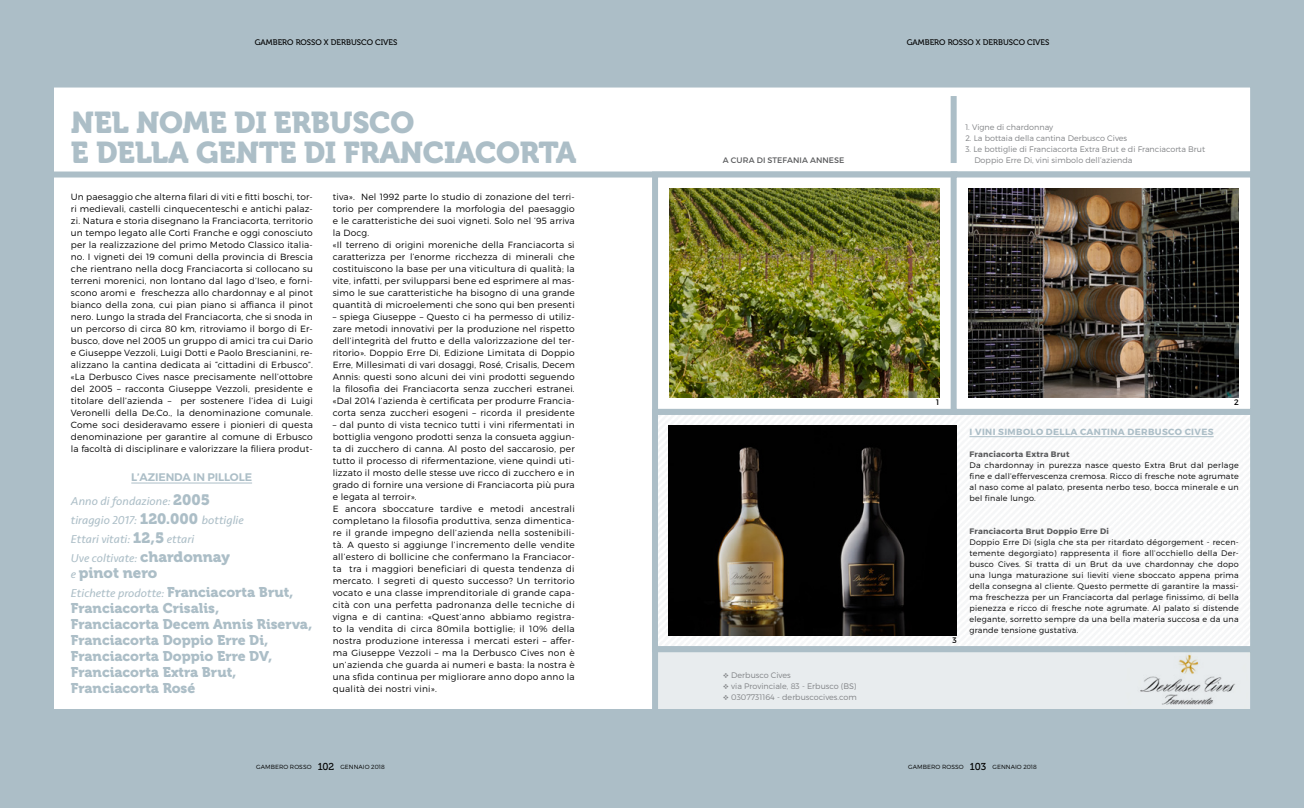
<style>
.page{position:relative;width:1304px;height:808px;background:#acbec7}
.page>*{position:absolute;margin:0;border:0;box-sizing:border-box;transform-origin:0 0}
.t1{font:30px/30px "Museo 900";letter-spacing:-.01em;color:#acbec7}
.t2{font:15px "Museo 900";color:#acbec7}
.t3{font:14px/16px "Museo 900";color:#acbec7}
.t4{font:italic 12px/19px "Seravek";color:#acbec7}
.t5{font:600 11px "Montserrat";letter-spacing:-.01em;color:#acbec7}
.t6{font:300 9px/12px "Montserrat";letter-spacing:.02em;color:#000;text-align:justify}
.t7{font:700 9px "Montserrat";letter-spacing:.04em;color:#acbec7}
.t8{font:300 8px/11px "Montserrat";letter-spacing:.03em;color:#000;text-align:justify}
.t9{font:300 8px "Montserrat";color:#808285}
.t10{font:8px "Museo 500";color:#000}
.t11{font:700 8px "Montserrat";letter-spacing:.03em;color:#58595b}
.t12{font:8px "Montserrat";letter-spacing:.01em;color:#58595b}
.t13{font:8px "Montserrat";color:#000}
.t14{font:300 6px "Montserrat";color:#000}
.s1{font-family:"Museo 900";font-style:normal;font-size:15px}
.s2{font-family:"Seravek";font-style:italic;font-size:12px}
.s3{font-family:"Museo 900";font-style:normal;font-size:14px}
.s4{font-family:"Museo 500";font-weight:400;font-size:10px}
</style>
<div class="page">
<div style="left:54px;top:88px;width:1196px;height:621px;background:#fff"></div>
<svg style="left:54px;top:87px;width:1197px;height:91px"></svg>
<div style="left:652px;top:655px;width:474px;height:54px;background:#e8ecee"></div>
<svg style="left:652px;top:418px;width:598px;height:237px"></svg>
<svg style="left:649px;top:168px;width:299px;height:250px"></svg>
<svg style="left:948px;top:168px;width:303px;height:247px"></svg>
<img style="left:670px;top:189px;width:269px;height:208px">
<img style="left:968px;top:189px;width:271px;height:208px">
<div style="left:951px;top:96px;width:6px;height:67px;background:#acbec7"></div>
<hr style="left:131px;top:482px;width:121px;height:1px;background:#acbec7">
<hr style="left:969px;top:436px;width:245px;height:1px;background:#acbec7">
<img style="left:813px;top:426px;width:144px;height:209px">
<img style="left:668px;top:426px;width:145px;height:209px">
<img style="left:1126px;top:652px;width:124px;height:57px">
<p class="t10" style="left:255px;top:38px;width:144px">GAMBERO ROSSO X DERBUSCO CIVES</p>
<p class="t10" style="left:907px;top:38px;width:144px">GAMBERO ROSSO X DERBUSCO CIVES</p>
<h1 class="t1" style="left:71px;top:108px;width:507px">Nel nome di Erbusco<br>e della gente di Franciacorta</h1>
<p class="t6" style="left:71px;top:191px;width:244px">Un paesaggio che alterna filari di viti e fitti boschi, tor&shy;ri medievali, castelli cinquecenteschi e antichi palaz&shy;zi. Natura e storia disegnano la Franciacorta, territorio un tempo legato alle Corti Franche e oggi conosciuto per la realizzazione del primo Metodo Classico italia&shy;no. I vigneti dei 19 comuni della provincia di Brescia che rientrano nella docg Franciacorta si collocano su terreni morenici, non lontano dal lago d’Iseo, e forni&shy;scono aromi e freschezza allo chardonnay e al pinot bianco della zona, cui pian piano si affianca il pinot nero. Lungo la strada del Franciacorta, che si snoda in un percorso di circa 80 km, ritroviamo il borgo di Er&shy;busco, dove nel 2005 un gruppo di amici tra cui Dario e Giuseppe Vezzoli, Luigi Dotti e Paolo Brescianini, re&shy;alizzano la cantina dedicata ai “cittadini di Erbusco”. «La Derbusco Cives nasce precisamente nell’ottobre del 2005 – racconta Giuseppe Vezzoli, presidente e titolare dell’azienda – per sostenere l’idea di Luigi Veronelli della De.Co., la denominazione comunale.<br>Come soci desideravamo essere i pionieri di questa denominazione per garantire al comune di Erbusco la facoltà di disciplinare e valorizzare la filiera produt-</p>
<p class="t6" style="left:333px;top:191px;width:244px;text-align:left">tiva». Nel 1992 parte lo studio di zonazione del terri&shy;torio per comprendere la morfologia del paesaggio e le caratteristiche dei suoi vigneti. Solo nel ‘95 arriva la Docg.<br>«Il terreno di origini moreniche della Franciacorta si caratterizza per l’enorme ricchezza di minerali che costituiscono la base per una viticultura di qualità; la vite, infatti, per svilupparsi bene ed esprimere al mas&shy;simo le sue caratteristiche ha bisogno di una grande quantità di microelementi che sono qui ben presenti</p>
<p class="t6" style="left:333px;top:311px;width:244px">– spiega Giuseppe – Questo ci ha permesso di utiliz&shy;zare metodi innovativi per la produzione nel rispetto dell’integrità del frutto e della valorizzazione del ter&shy;ritorio». Doppio Erre Di, Edizione Limitata di Doppio Erre, Millesimati di vari dosaggi, Rosé, Crisalis, Decem Annis: questi sono alcuni dei vini prodotti seguendo la filosofia dei Franciacorta senza zuccheri estranei. «Dal 2014 l’azienda è certificata per produrre Francia&shy;corta senza zuccheri esogeni – ricorda il presidente</p>
<p class="t6" style="left:333px;top:419px;width:244px;text-align:left">– dal punto di vista tecnico tutti i vini rifermentati in bottiglia vengono prodotti senza la consueta aggiun&shy;ta di zucchero di canna. Al posto del saccarosio, per tutto il processo di rifermentazione, viene quindi uti&shy;lizzato il mosto delle stesse uve ricco di zucchero e in grado di fornire una versione di Franciacorta più pura e legata al terroir».<br>E ancora sboccature tardive e metodi ancestrali completano la filosofia produttiva, senza dimentica&shy;re il grande impegno dell’azienda nella sostenibili&shy;tà. A questo si aggiunge l’incremento delle vendite all’estero di bollicine che confermano la Franciacor&shy;ta tra i maggiori beneficiari di questa tendenza di mercato. I segreti di questo successo? Un territorio vocato e una classe imprenditoriale di grande capa&shy;cità con una perfetta padronanza delle tecniche di vigna e di cantina: «Quest’anno abbiamo registra&shy;to la vendita di circa 80mila bottiglie; il 10% della nostra produzione interessa i mercati esteri – affer&shy;ma Giuseppe Vezzoli – ma la Derbusco Cives non è un’azienda che guarda ai numeri e basta: la nostra è una sfida continua per migliorare anno dopo anno la qualità dei nostri vini».</p>
<p class="t5" style="left:131px;top:470px;width:122px">L’AZIENDA IN PILLOLE</p>
<h3 class="t4" style="left:71px;top:491px;width:174px">Anno di fondazione: <span class="s1">2005 </span>tiraggio 2017: <span class="s1">120.000</span> bottiglie<br>Ettari vitati: <span class="s1">12,5</span> ettari<br>Uve coltivate: <span class="s1">chardonnay</span></h3>
<h2 class="t2" style="left:71px;top:564px;width:88px"><span class="s2">e</span> pinot nero</h2>
<h3 class="t4" style="left:71px;top:583px;width:224px">Etichette prodotte: <span class="s3">Franciacorta Brut,</span></h3>
<h3 class="t3" style="left:71px;top:600px;width:243px">Franciacorta Crisalis,<br>Franciacorta Decem Annis Riserva,<br>Franciacorta Doppio Erre Di,<br>Franciacorta Doppio Erre DV,<br>Franciacorta Extra Brut,<br>Franciacorta Rosé</h3>
<p class="t9" style="left:965px;top:122px;width:89px">1. Vigne di chardonnay</p>
<p class="t9" style="left:965px;top:133px;width:163px">2. La bottaia della cantina Derbusco Cives</p>
<p class="t9" style="left:965px;top:144px;width:241px">3. Le bottiglie di Franciacorta Extra Brut e di Franciacorta Brut</p>
<p class="t12" style="left:723px;top:155px;width:123px">A CURA DI STEFANIA ANNESE</p>
<p class="t9" style="left:974px;top:155px;width:160px">Doppio Erre Di, vini simbolo dell’azienda</p>
<p class="t13" style="left:936px;top:397px;width:5px">1</p>
<p class="t13" style="left:1234px;top:397px;width:6px">2</p>
<p class="t9" style="left:723px;top:671px;width:69px">❖ Derbusco Cives</p>
<p class="t9" style="left:723px;top:682px;width:135px">❖ via Provinciale, 83 - Erbusco (BS)</p>
<p class="t9" style="left:723px;top:693px;width:135px">❖ 0307731164 - derbuscocives.com</p>
<p class="t13" style="left:952px;top:635px;width:6px">3</p>
<p class="t7" style="left:969px;top:426px;width:246px">i vini simbolo della cantina Derbusco Cives</p>
<p class="t11" style="left:969px;top:449px;width:101px">Franciacorta Extra Brut</p>
<p class="t8" style="left:969px;top:459px;width:271px">Da chardonnay in purezza nasce questo Extra Brut dal perlage fine e dall’effervescenza cremosa. Ricco di fresche note agrumate al naso come al palato, presenta nerbo teso, bocca minerale e un bel finale lungo.</p>
<p class="t11" style="left:969px;top:526px;width:141px">Franciacorta Brut Doppio Erre Di</p>
<p class="t8" style="left:969px;top:536px;width:271px">Doppio Erre Di (sigla che sta per ritardato dégorgement - recen&shy;temente degorgiato) rappresenta il fiore all’occhiello della Der&shy;busco Cives. Si tratta di un Brut da uve chardonnay che dopo una lunga maturazione sui lieviti viene sboccato appena prima della consegna al cliente. Questo permette di garantire la massi&shy;ma freschezza per un Franciacorta dal perlage finissimo, di bella pienezza e ricco di fresche note agrumate. Al palato si distende elegante, sorretto sempre da una bella materia succosa e da una grande tensione gustativa.</p>
<p class="t14" style="left:256px;top:763px;width:6px">gamber</p>
<p class="t14" style="left:283px;top:763px;width:62px">o rosso <span class="s4">102</span> gennai</p>
<p class="t14" style="left:365px;top:763px;width:22px">o 2018</p>
<p class="t14" style="left:908px;top:763px;width:6px">gamber</p>
<p class="t14" style="left:936px;top:763px;width:62px">o rosso <span class="s4">103</span> gennai</p>
<p class="t14" style="left:1017px;top:763px;width:22px">o 2018</p>
</div>
